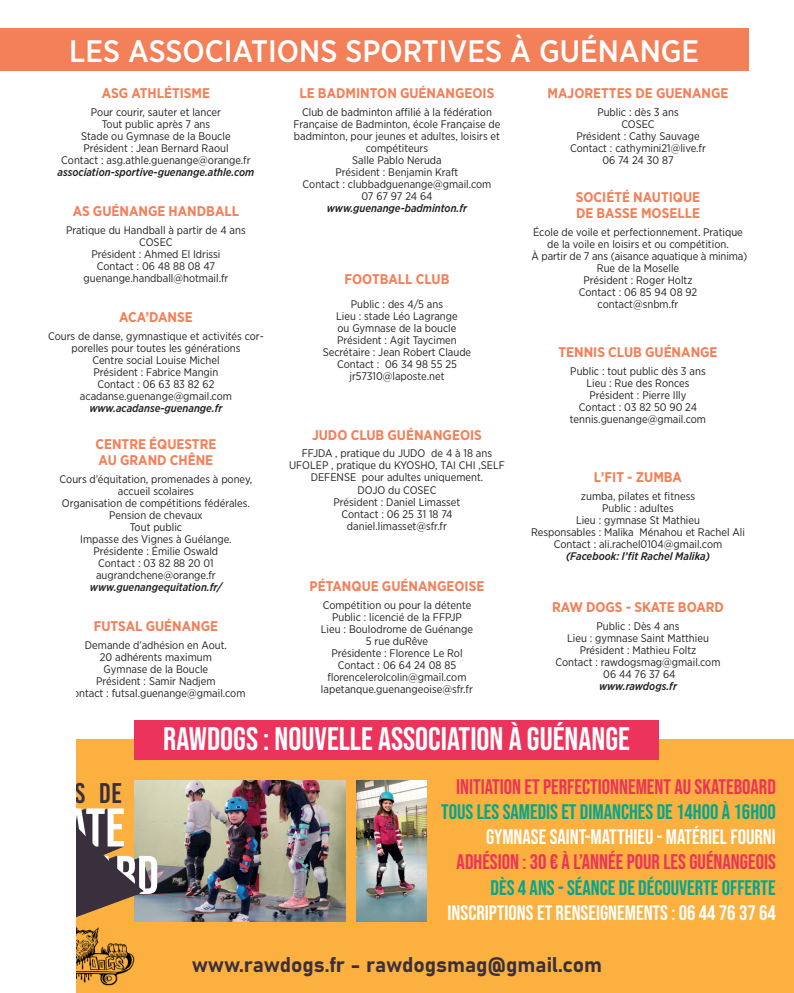
<style>
.page{position:relative;width:794px;height:993px;background:#fff}
.page>*{position:absolute;margin:0;border:0;box-sizing:border-box;transform-origin:0 0}
.t1{font:32.5px "Bebas Neue";color:#fff}
.t2{font:500 31px "Gotham Narrow";color:#fff}
.t3{font:21px "Bahnschrift";color:#3a303d}
.t4{font:20.9px "Bebas Neue";color:#ec335c}
.t5{font:20.9px "Bebas Neue";color:#fff}
.t6{font:20.9px "Bebas Neue";color:#00a78e}
.t7{font:700 14px/16px "Gotham Narrow";color:#f48059}
.t8{font:11px/12px "Gotham Narrow";color:#231f20;text-align:center}
.t9{font:italic 500 11px "Gotham Narrow";color:#231f20}
</style>
<div class="page">
<div style="left:0;top:28px;width:748px;height:43px;background:#f48059"></div>
<div style="left:0;top:739px;width:794px;height:253px;background:#fbb03f"></div>
<div style="left:135px;top:719px;width:523px;height:40px;background:#ec335c"></div>
<img style="left:75px;top:944px;width:60px;height:46px">
<img style="left:357px;top:780px;width:69px;height:140px">
<img style="left:135px;top:780px;width:210px;height:140px">
<div style="left:0;top:575px;width:75px;height:417px;background:#fff"></div>
<svg style="left:75px;top:807px;width:82px;height:137px"></svg>
<h2 class="t2" style="left:69px;top:32px;width:631px">LES ASSOCIATIONS SPORTIVES À GUÉNANGE</h2>
<p class="t7" style="left:102px;top:85px;width:110px">ASG ATHLÉTISME</p>
<p class="t8" style="left:61px;top:106px;width:191px">Pour courir, sauter et lancer<br>Tout public après 7 ans<br>Stade ou Gymnase de la Boucle<br>Président : Jean Bernard Raoul<br>Contact : asg.athle.guenange@orange.fr</p>
<p class="t9" style="left:58px;top:165px;width:198px">association-sportive-guenange.athle.com</p>
<p class="t7" style="left:73px;top:203px;width:168px">AS GUÉNANGE HANDBALL</p>
<p class="t8" style="left:66px;top:224px;width:181px">Pratique du Handball à partir de 4 ans<br>COSEC<br>Président : Ahmed El Idrissi<br>Contact : 06 48 88 08 47 guenange.handball@hotmail.fr</p>
<p class="t7" style="left:119px;top:309px;width:75px">ACA’DANSE</p>
<p class="t8" style="left:48px;top:329px;width:217px">Cours de danse, gymnastique et activités cor&shy;porelles pour toutes les générations<br>Centre social Louise Michel<br>Président : Fabrice Mangin<br>Contact : 06 63 83 82 62 acadanse.guenange@gmail.com</p>
<p class="t9" style="left:89px;top:401px;width:134px">www.acadanse-guenange.fr</p>
<p class="t7" style="left:95px;top:436px;width:122px">CENTRE ÉQUESTRE<br>AU GRAND CHÊNE</p>
<p class="t8" style="left:60px;top:473px;width:194px">Cours d’équitation, promenades à poney, accueil scolaires<br>Organisation de compétitions fédérales.<br>Pension de chevaux<br>Tout public<br>Impasse des Vignes à Guélange.<br>Présidente : Émilie Oswald<br>Contact : 03 82 88 20 01 augrandchene@orange.fr</p>
<p class="t9" style="left:90px;top:580px;width:133px">www.guenangequitation.fr/</p>
<p class="t7" style="left:94px;top:618px;width:126px">FUTSAL GUÉNANGE</p>
<p class="t8" style="left:66px;top:638px;width:181px">Demande d’adhésion en Aout.<br>20 adhérents maximum<br>Gymnase de la Boucle<br>Président : Samir Nadjem<br>Contact : futsal.guenange@gmail.com</p>
<p class="t7" style="left:299px;top:85px;width:196px">LE BADMINTON GUÉNANGEOIS</p>
<p class="t8" style="left:293px;top:106px;width:208px">Club de badminton affilié à la fédération<br>Française de Badminton, école Française de badminton, pour jeunes et adultes, loisirs et compétiteurs<br>Salle Pablo Neruda<br>Président : Benjamin Kraft<br>Contact : clubbadguenange@gmail.com<br>07 67 97 24 64</p>
<p class="t9" style="left:327px;top:201px;width:142px">www.guenange-badminton.fr</p>
<p class="t7" style="left:547px;top:85px;width:182px">MAJORETTES DE GUENANGE</p>
<p class="t8" style="left:570px;top:106px;width:137px">Public : dès 3 ans<br>COSEC<br>Président : Cathy Sauvage<br>Contact : cathymini21@live.fr<br>06 74 24 30 87</p>
<p class="t7" style="left:576px;top:189px;width:126px">SOCIÉTÉ NAUTIQUE<br>DE BASSE MOSELLE</p>
<p class="t8" style="left:531px;top:225px;width:217px">École de voile et perfectionnement. Pratique de la voile en loisirs et ou compétition.<br>À partir de 7 ans (aisance aquatique à minima)<br>Rue de la Moselle<br>Président : Roger Holtz<br>Contact : 06 85 94 08 92<br>contact@snbm.fr</p>
<p class="t7" style="left:558px;top:344px;width:161px">TENNIS CLUB GUÉNANGE</p>
<p class="t8" style="left:570px;top:365px;width:138px">Public : tout public dès 3 ans<br>Lieu : Rue des Ronces<br>Président : Pierre Illy<br>Contact : 03 82 50 90 24 tennis.guenange@gmail.com</p>
<p class="t7" style="left:344px;top:271px;width:107px">FOOTBALL CLUB</p>
<p class="t8" style="left:323px;top:298px;width:150px">Public : des 4/5 ans<br>Lieu : stade Léo Lagrange<br>ou Gymnase de la boucle<br>Président : Agit Taycimen<br>Secrétaire : Jean Robert Claude<br>Contact : 06 34 98 55 25 jr57310@laposte.net</p>
<p class="t7" style="left:312px;top:426px;width:171px">JUDO CLUB GUÉNANGEOIS</p>
<p class="t8" style="left:289px;top:447px;width:217px">FFJDA , pratique du JUDO de 4 à 18 ans<br>UFOLEP , pratique du KYOSHO, TAI CHI ,SELF<br>DEFENSE pour adultes uniquement.<br>DOJO du COSEC<br>Président : Daniel Limasset<br>Contact : 06 25 31 18 74<br>daniel.limasset@sfr.fr</p>
<p class="t7" style="left:594px;top:469px;width:90px">L’FIT - ZUMBA</p>
<p class="t8" style="left:531px;top:490px;width:215px">zumba, pilates et fitness<br>Public : adultes<br>Lieu : gymnase St Mathieu<br>Responsables : Malika Ménahou et Rachel Ali<br>Contact : ali.rachel0104@gmail.com</p>
<p class="t9" style="left:566px;top:549px;width:145px">(Facebook: l’fit Rachel Malika)</p>
<p class="t7" style="left:310px;top:578px;width:176px">PÉTANQUE GUÉNANGEOISE</p>
<p class="t8" style="left:321px;top:598px;width:154px">Compétition ou pour la détente<br>Public : licencié de la FFPJP<br>Lieu : Boulodrome de Guénange<br>5 rue duRêve<br>Présidente : Florence Le Rol<br>Contact : 06 64 24 08 85 florencelerolcolin@gmail.com lapetanque.guenangeoise@sfr.fr</p>
<h1 class="t1" style="left:163px;top:719px;width:468px">RAWDOGS : NOUVELLE ASSOCIATION À GUÉNANGE</h1>
<h3 class="t4" style="left:456px;top:774px;width:321px">INITIATION ET PERFECTIONNEMENT AU SKATEBOARD</h3>
<h3 class="t6" style="left:441px;top:799px;width:336px">TOUS LES SAMEDIS ET DIMANCHES DE 14H00 À 16H00</h3>
<h3 class="t5" style="left:486px;top:824px;width:291px">GYMNASE SAINT-MATTHIEU - MATÉRIEL FOURNI</h3>
<h3 class="t4" style="left:456px;top:850px;width:321px">ADHÉSION : 30 € À L’ANNÉE POUR LES GUÉNANGEOIS</h3>
<h3 class="t6" style="left:490px;top:875px;width:287px">DÈS 4 ANS - SÉANCE DE DÉCOUVERTE OFFERTE</h3>
<h3 class="t5" style="left:447px;top:900px;width:330px">INSCRIPTIONS ET RENSEIGNEMENTS : 06 44 76 37 64</h3>
<h3 class="t3" style="left:192px;top:948px;width:412px">www.rawdogs.fr - rawdogsmag@gmail.com</h3>
<p class="t7" style="left:552px;top:599px;width:173px">RAW DOGS - SKATE BOARD</p>
<p class="t8" style="left:555px;top:619px;width:166px">Public : Dès 4 ans<br>Lieu : gymnase Saint Matthieu<br>Président : Mathieu Foltz<br>Contact : rawdogsmag@gmail.com<br>06 44 76 37 64</p>
<p class="t9" style="left:599px;top:678px;width:79px">www.rawdogs.fr</p>
</div>
